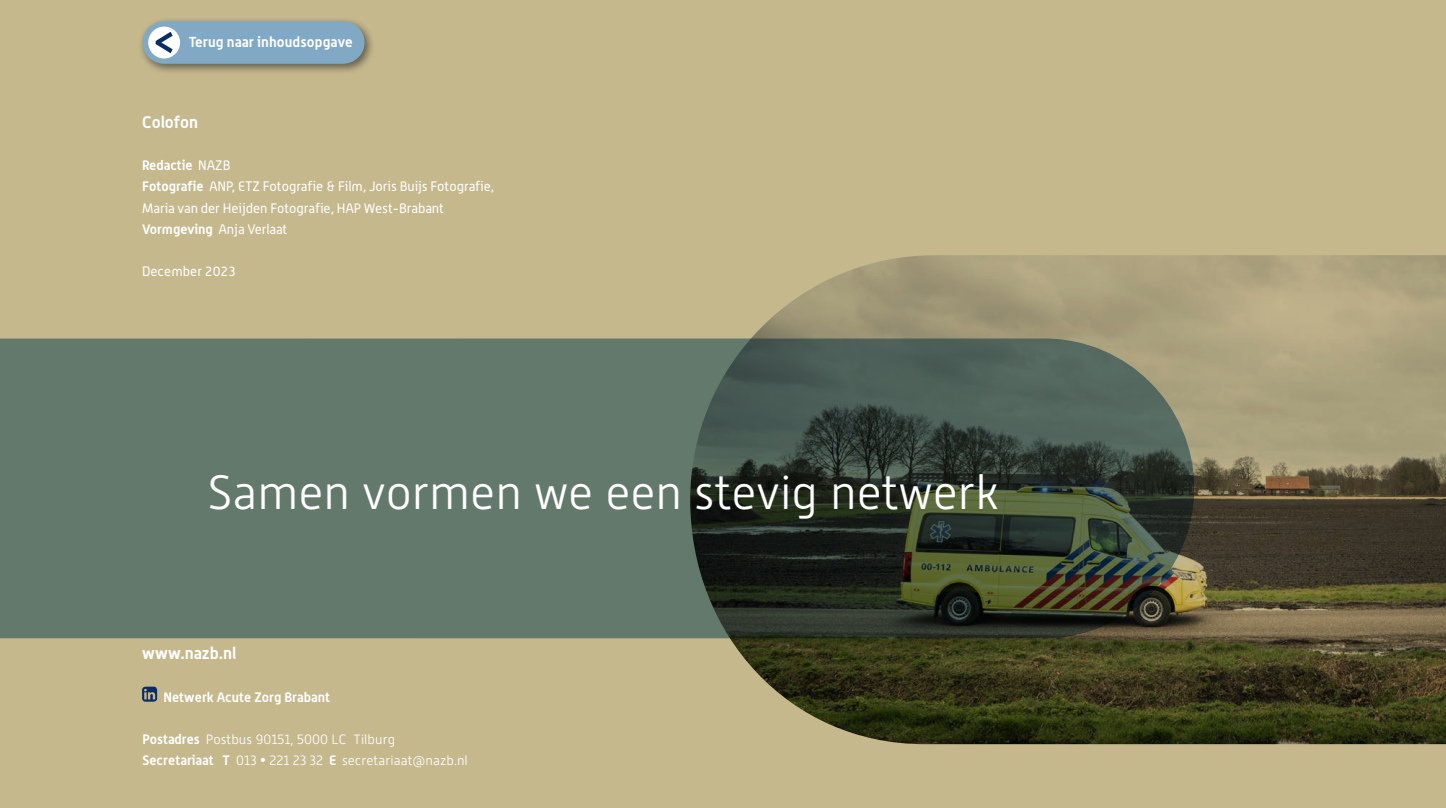
<style>
.page{position:relative;width:1446px;height:808px;background:#c5b88d}
.page>*{position:absolute;margin:0;border:0;box-sizing:border-box;transform-origin:0 0}
.t1{font:300 48px "Alwyn New";color:#fff}
.t2{font:700 16.5px "Alwyn";letter-spacing:.005em;color:#fff}
.t3{font:700 14.25px "Alwyn";letter-spacing:.01em;color:#fff}
.t4{font:13.5px/21.3px "Alwyn";color:#fff}
.t5{font:300 13.5px/21.3px "Alwyn New";letter-spacing:.005em;color:#fff}
.t6{font:700 13.5px "Alwyn";letter-spacing:.005em;color:#fff}
.s1{font-weight:700}
.s2{font-family:"Alwyn";font-weight:700}
</style>
<div class="page">
<div style="left:0;top:338px;width:690px;height:300px;background:#63796c"></div>
<svg style="left:142px;top:687px;width:15px;height:15px"></svg>
<div style="left:138px;top:17px;width:237px;height:58px;background:#000;opacity:.5"></div>
<div style="left:164px;top:21px;width:179px;height:43px;background:#81a9c5"></div>
<div style="left:148px;top:27px;width:32px;height:31px;background:#fff;border-radius:50%"></div>
<svg style="left:156px;top:32px;width:17px;height:21px"></svg>
<img style="left:690px;top:255px;width:756px;height:489px">
<p class="t3" style="left:189px;top:33px;width:166px">Terug naar inhoudsopgave</p>
<p class="t2" style="left:142px;top:111px;width:57px">Colofon</p>
<p class="t4" style="left:142px;top:154px;width:353px"><span class="s1">Redactie</span> NAZB<br><span class="s1">Fotografie</span> ANP, ETZ Fotografie &amp; Film, Joris Buijs Fotografie, Maria van der Heijden Fotografie, HAP West-Brabant <span class="s1">Vormgeving</span> Anja Verlaat</p>
<p class="t4" style="left:142px;top:261px;width:96px">December 2023</p>
<h1 class="t1" style="left:208px;top:466px;width:792px">Samen vormen we een stevig netwerk</h1>
<p class="t2" style="left:142px;top:643px;width:96px">www.nazb.nl</p>
<p class="t6" style="left:163px;top:688px;width:168px">Netwerk Acute Zorg Brabant</p>
<p class="t5" style="left:142px;top:729px;width:327px"><span class="s2">Postadres</span> Postbus 90151, 5000 LC Tilburg<br><span class="s2">Secretariaat T</span> 013 • 221 23 32 <span class="s2">E</span> secretariaat@nazb.nl</p>
</div>
